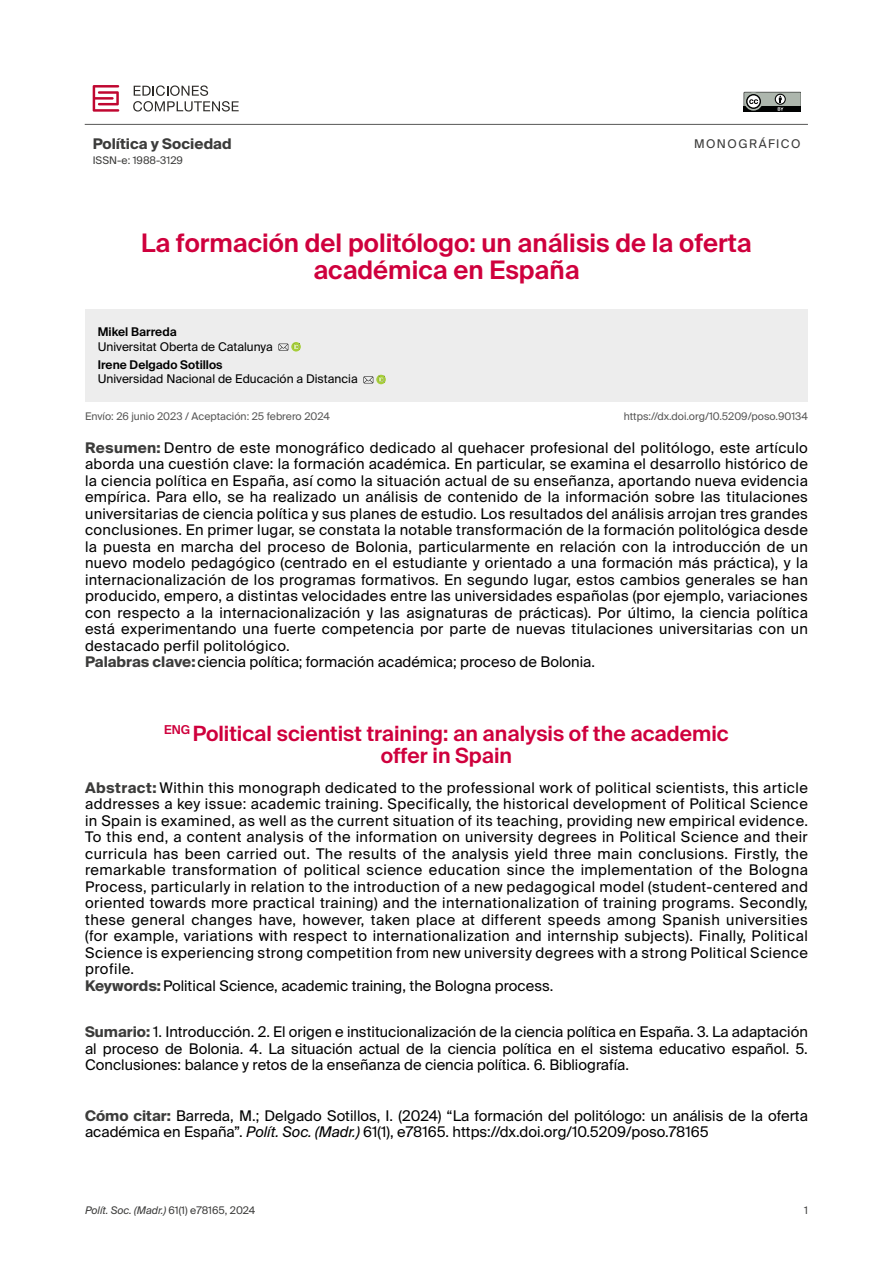
<style>
.page{position:relative;width:893px;height:1263px;background:#fff}
.page>*{position:absolute;margin:0;border:0;box-sizing:border-box;transform-origin:0 0}
._000-Título_original_ES{font:600 25.5px/27px "Suisse Intl";color:#cf003d;text-align:center}
._000-Título_traducido_EN{font:600 21px/22.5px "Suisse Intl";color:#cf003d;text-align:center}
._000_Resumen_abstract_ES{font:14.7px/16.5px "Suisse Intl";letter-spacing:.025em;color:#000;text-align:justify}
._000_SUMARIO{font:14.7px/16.5px "Suisse Intl";color:#000;text-align:justify}
._000_COMO_CITAR{font:14.7px/16.5px "Suisse Intl";color:#000}
._000-Palabras_clave_keywords{font:14.7px "Suisse Intl";color:#000}
._00-REVISTA{font:700 14.7px "Suisse Intl";color:#3c3c3b}
._000-CARGO{font:12px "Suisse Intl";color:#000}
._000-Autor{font:600 12px "Suisse Intl";color:#000}
.Normal_1er_parr{font:12px "Suisse Intl";letter-spacing:.12em;color:#3c3c3b}
._000-DOI{font:10.5px "Suisse Intl";color:#575756}
.t1{font:italic 10.5px "Suisse Intl";color:#3c3c3b}
.Normal_1er_parr-2{font:10.5px "Suisse Intl";color:#3c3c3b}
.s1{font-weight:700;color:#3c3c3b}
.s2{font-style:italic}
.s3{font-style:normal}
</style>
<div class="page">
<hr style="left:85px;top:124px;width:723px;height:1px;background:#575756">
<svg style="left:744px;top:92px;width:56px;height:19px"></svg>
<svg style="left:93px;top:85px;width:26px;height:26px"></svg>
<svg style="left:133px;top:85px;width:106px;height:26px"></svg>
<div style="left:85px;top:309px;width:723px;height:92px;background:#ededed"></div>
<svg style="left:279px;top:342px;width:22px;height:9px"></svg>
<svg style="left:363px;top:375px;width:23px;height:9px"></svg>
<p class="_00-REVISTA" style="left:93px;top:135px;width:140px">Política y Sociedad</p>
<p class="Normal_1er_parr-2" style="left:93px;top:154px;width:92px">ISSN-e: 1988-3129</p>
<p class="Normal_1er_parr" style="left:694px;top:136px;width:108px">MONOGRÁFICO</p>
<p class="_000-Título_original_ES" style="left:141px;top:229px;width:612px">La formación del politólogo: un análisis de la oferta académica en España</p>
<p class="_000-Autor" style="left:98px;top:325px;width:81px">Mikel Barreda</p>
<p class="_000-CARGO" style="left:98px;top:340px;width:176px">Universitat Oberta de Catalunya</p>
<p class="_000-Autor" style="left:98px;top:358px;width:126px">Irene Delgado Sotillos</p>
<p class="_000-CARGO" style="left:98px;top:372px;width:261px">Universidad Nacional de Educación a Distancia</p>
<p class="_000-DOI" style="left:85px;top:410px;width:246px">Envío: 26 junio 2023 / Aceptación: 25 febrero 2024</p>
<p class="_000-DOI" style="left:624px;top:410px;width:186px">https://dx.doi.org/10.5209/poso.90134</p>
<p class="_000_Resumen_abstract_ES" style="left:85px;top:439px;width:724px"><span class="s1">Resumen:</span> Dentro de este monográfico dedicado al quehacer profesional del politólogo, este artículo aborda una cuestión clave: la formación académica. En particular, se examina el desarrollo histórico de la ciencia política en España, así como la situación actual de su enseñanza, aportando nueva evidencia empírica. Para ello, se ha realizado un análisis de contenido de la información sobre las titulaciones universitarias de ciencia política y sus planes de estudio. Los resultados del análisis arrojan tres grandes conclusiones. En primer lugar, se constata la notable transformación de la formación politológica desde la puesta en marcha del proceso de Bolonia, particularmente en relación con la introducción de un nuevo modelo pedagógico (centrado en el estudiante y orientado a una formación más práctica), y la internacionalización de los programas formativos. En segundo lugar, estos cambios generales se han producido, empero, a distintas velocidades entre las universidades españolas (por ejemplo, variaciones con respecto a la internacionalización y las asignaturas de prácticas). Por último, la ciencia política está experimentando una fuerte competencia por parte de nuevas titulaciones universitarias con un destacado perfil politológico.</p>
<p class="_000-Palabras_clave_keywords" style="left:85px;top:653px;width:512px"><span class="s1">Palabras clave:</span>ciencia política; formación académica; proceso de Bolonia.</p>
<p class="_000-Título_traducido_EN" style="left:164px;top:722px;width:566px"><sup>ENG</sup> Political scientist training: an analysis of the academic offer in Spain</p>
<p class="_000_Resumen_abstract_ES" style="left:85px;top:779px;width:724px"><span class="s1">Abstract:</span> Within this monograph dedicated to the professional work of political scientists, this article addresses a key issue: academic training. Specifically, the historical development of Political Science in Spain is examined, as well as the current situation of its teaching, providing new empirical evidence.<br>To this end, a content analysis of the information on university degrees in Political Science and their curricula has been carried out. The results of the analysis yield three main conclusions. Firstly, the remarkable transformation of political science education since the implementation of the Bologna Process, particularly in relation to the introduction of a new pedagogical model (student-centered and oriented towards more practical training) and the internationalization of training programs. Secondly, these general changes have, however, taken place at different speeds among Spanish universities (for example, variations with respect to internationalization and internship subjects). Finally, Political Science is experiencing strong competition from new university degrees with a strong Political Science profile.</p>
<p class="_000-Palabras_clave_keywords" style="left:85px;top:977px;width:470px"><span class="s1">Keywords:</span>Political Science, academic training, the Bologna process.</p>
<p class="_000_SUMARIO" style="left:85px;top:1024px;width:724px"><span class="s1">Sumario:</span> 1. Introducción. 2. El origen e institucionalización de la ciencia política en España. 3. La adaptación al proceso de Bolonia. 4. La situación actual de la ciencia política en el sistema educativo español. 5.<br>Conclusiones: balance y retos de la enseñanza de ciencia política. 6. Bibliografía.</p>
<p class="_000_COMO_CITAR" style="left:85px;top:1107px;width:724px"><span class="s1">Cómo citar:</span> Barreda, M.; Delgado Sotillos, I. (2024) “La formación del politólogo: un análisis de la oferta académica en España”. <span class="s2">Polít. Soc. (Madr.)</span> 61(1), e78165. https://dx.doi.org/10.5209/poso.78165</p>
<p class="t1" style="left:85px;top:1204px;width:172px">Polít. Soc. (Madr.) <span class="s3">61(1) e78165, 2024</span></p>
<p class="Normal_1er_parr-2" style="left:804px;top:1204px;width:5px">1</p>
</div>
